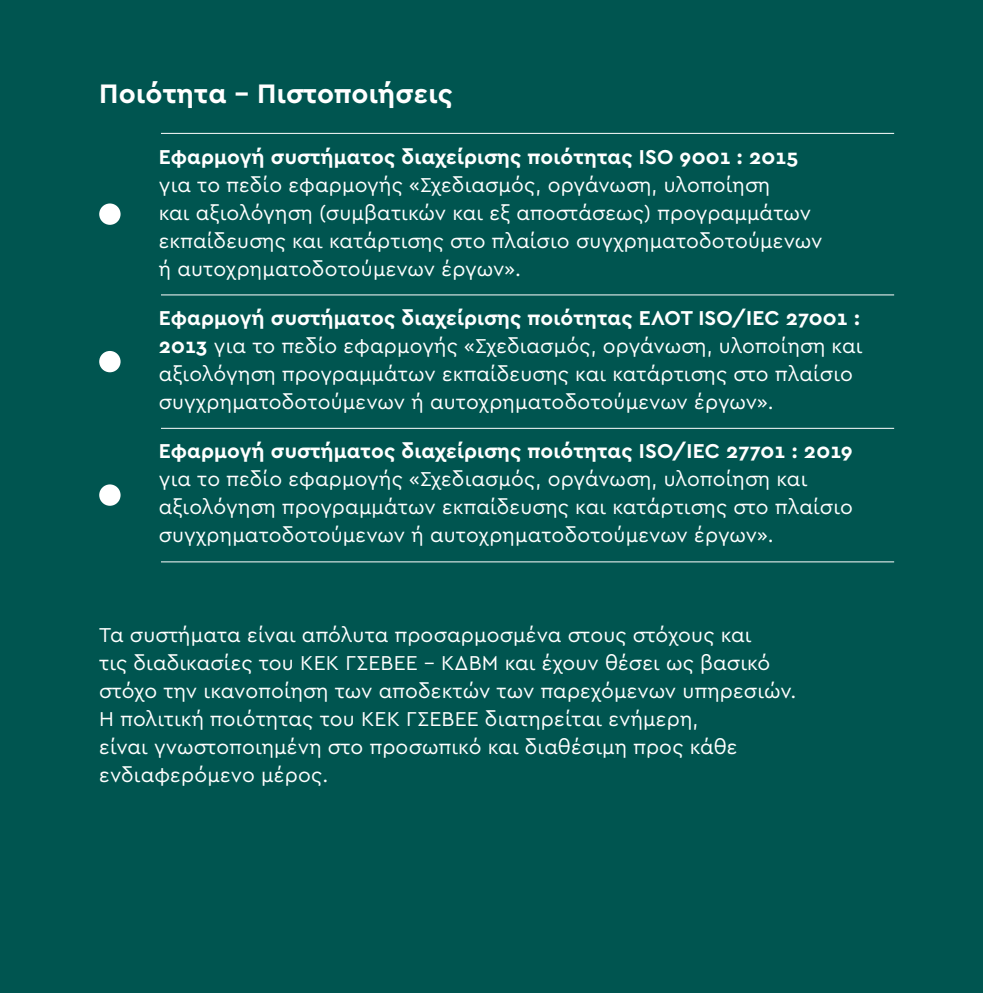
<style>
.page{position:relative;width:983px;height:993px;background:#fff}
.page>*{position:absolute;margin:0;border:0;box-sizing:border-box;transform-origin:0 0}
.t1{font:700 28px "Cera Pro";letter-spacing:.01em;color:#fff}
.t2{font:21px/28px "Cera Pro";letter-spacing:.01em;color:#fff}
.t3{font:700 21px "Cera Pro";letter-spacing:.01em;color:#fff}
.s1{font-weight:700}
</style>
<div class="page">
<div style="left:0;top:0;width:982px;height:992px;background:#005550"></div>
<hr style="left:161px;top:133px;width:732px;height:1px;background:#fff">
<hr style="left:161px;top:294px;width:732px;height:1px;background:#fff">
<hr style="left:161px;top:428px;width:732px;height:1px;background:#fff">
<hr style="left:161px;top:561px;width:732px;height:1px;background:#fff">
<div style="left:99px;top:203px;width:21px;height:22px;background:#fff;border-radius:50%"></div>
<div style="left:99px;top:351px;width:21px;height:21px;background:#fff;border-radius:50%"></div>
<div style="left:99px;top:484px;width:21px;height:21px;background:#fff;border-radius:50%"></div>
<h1 class="t1" style="left:99px;top:75px;width:355px">Ποιότητα – Πιστοποιήσεις</h1>
<p class="t3" style="left:159px;top:143px;width:640px">Εφαρμογή συστήματος διαχείρισης ποιότητας ISO 9001 : 2015</p>
<p class="t2" style="left:159px;top:170px;width:665px">για το πεδίο εφαρμογής «Σχεδιασμός, οργάνωση, υλοποίηση<br>και αξιολόγηση (συμβατικών και εξ αποστάσεως) προγραμμάτων εκπαίδευσης και κατάρτισης στο πλαίσιο συγχρηματοδοτούμενων ή αυτοχρηματοδοτούμενων έργων».</p>
<p class="t2" style="left:159px;top:303px;width:704px"><span class="s1">Εφαρμογή συστήματος διαχείρισης ποιότητας ΕΛΟΤ ISO/IEC 27001 :<br>2013</span> για το πεδίο εφαρμογής «Σχεδιασμός, οργάνωση, υλοποίηση και αξιολόγηση προγραμμάτων εκπαίδευσης και κατάρτισης στο πλαίσιο συγχρηματοδοτούμενων ή αυτοχρηματοδοτούμενων έργων».</p>
<p class="t3" style="left:159px;top:437px;width:695px">Εφαρμογή συστήματος διαχείρισης ποιότητας ISO/IEC 27701 : 2019</p>
<p class="t2" style="left:159px;top:464px;width:695px">για το πεδίο εφαρμογής «Σχεδιασμός, οργάνωση, υλοποίηση και αξιολόγηση προγραμμάτων εκπαίδευσης και κατάρτισης στο πλαίσιο συγχρηματοδοτούμενων ή αυτοχρηματοδοτούμενων έργων».</p>
<p class="t2" style="left:99px;top:620px;width:698px">Τα συστήματα είναι απόλυτα προσαρμοσμένα στους στόχους και<br>τις διαδικασίες του ΚΕΚ ΓΣΕΒΕΕ – ΚΔΒΜ και έχουν θέσει ως βασικό στόχο την ικανοποίηση των αποδεκτών των παρεχόμενων υπηρεσιών.<br>Η πολιτική ποιότητας του KEK ΓΣΕΒΕΕ διατηρείται ενήμερη,<br>είναι γνωστοποιημένη στο προσωπικό και διαθέσιμη προς κάθε ενδιαφερόμενο μέρος.</p>
</div>
